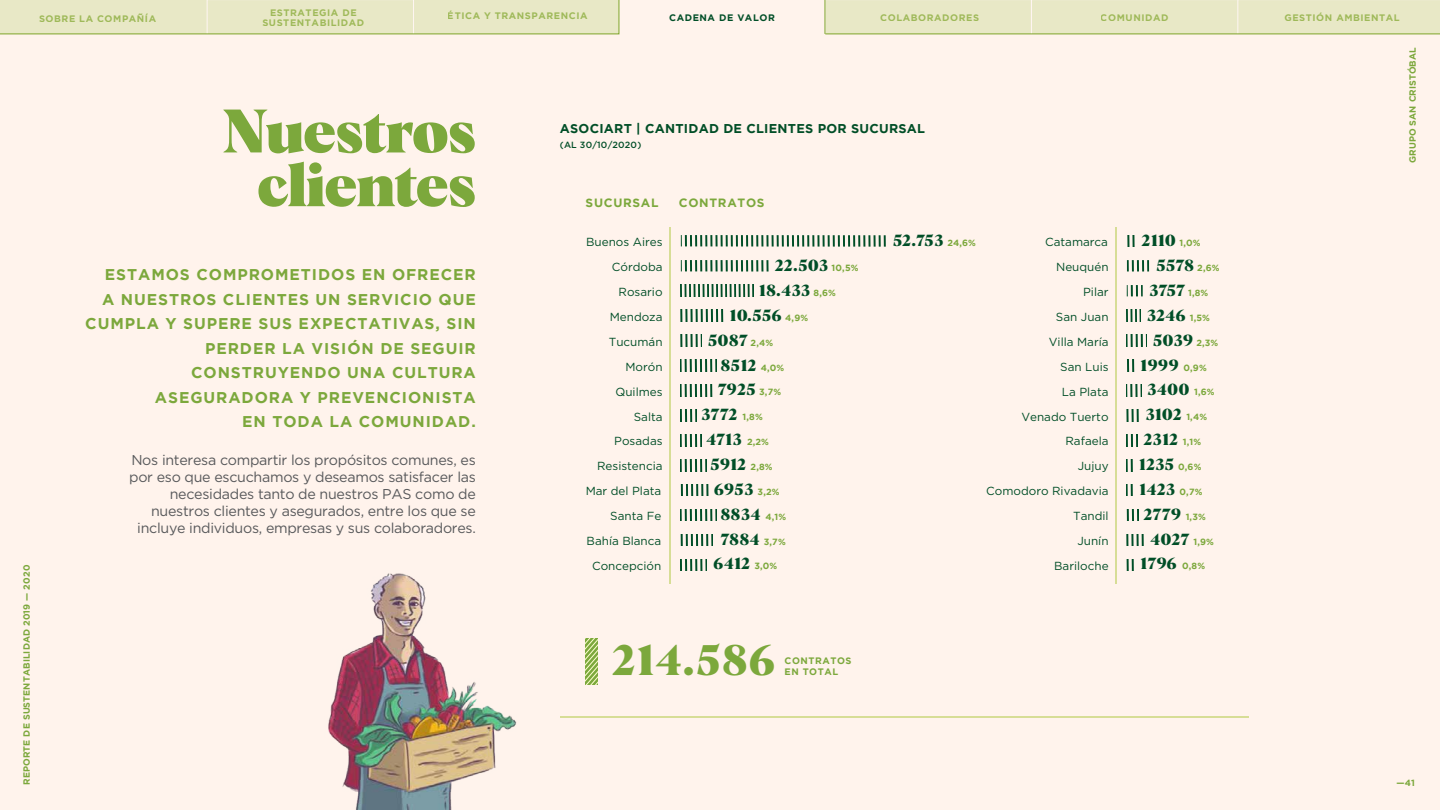
<style>
.page{position:relative;width:1440px;height:810px;background:#fff3ec}
.page>*{position:absolute;margin:0;border:0;box-sizing:border-box;transform-origin:0 0}
.t1{font:900 60px/53.7px "Albra";letter-spacing:-.01em;color:#7ca83c;text-align:center}
.t2{font:900 42.6px "Albra";letter-spacing:.04em;color:#7ca83c}
.t3{font:900 16.12px "Albra";letter-spacing:.04em;color:#004e27}
.t4{font:700 15.52px/24.6px "Gotham";letter-spacing:.06em;color:#7ca83c;text-align:right}
.t5{font:14.25px/17.2px "Gotham";letter-spacing:-.02em;color:#58595b;text-align:right}
.t6{font:700 12.75px "Gotham";letter-spacing:.02em;color:#004e27}
.t7{font:700 12px "Gotham";letter-spacing:.06em;color:#7ca83c}
.t8{font:11.7px/24.9px "Gotham";color:#004e27;text-align:right}
.t9{font:700 9.38px/9.8px "Gotham";letter-spacing:.06em;color:#7fa52a;text-align:center}
.t10{font:700 9.38px "Gotham";letter-spacing:.06em;color:#7ca83c}
.t11{font:700 9.38px "Gotham";letter-spacing:.06em;color:#004e27}
.t12{font:700 9px "Gotham";letter-spacing:.015em;color:#7ca83c}
.t13{font:500 9px "Gotham";letter-spacing:.02em;color:#004e27}
.s1{font-family:"Gotham";font-weight:700;font-size:9px;color:#7ca83c}
</style>
<div class="page">
<svg style="left:0;top:0;width:1440px;height:35px;background:#e9e8c8"></svg>
<svg style="left:586px;top:638px;width:12px;height:47px"></svg>
<hr style="left:669px;top:228px;width:2px;height:356px;background:#d7dd96">
<svg style="left:681px;top:260px;width:88px;height:12px"></svg>
<svg style="left:681px;top:235px;width:205px;height:12px"></svg>
<svg style="left:681px;top:285px;width:73px;height:12px"></svg>
<svg style="left:681px;top:310px;width:43px;height:11px"></svg>
<svg style="left:681px;top:335px;width:21px;height:11px"></svg>
<svg style="left:681px;top:360px;width:35px;height:11px"></svg>
<svg style="left:681px;top:385px;width:32px;height:11px"></svg>
<svg style="left:681px;top:410px;width:16px;height:11px"></svg>
<svg style="left:681px;top:435px;width:21px;height:11px"></svg>
<svg style="left:681px;top:459px;width:25px;height:12px"></svg>
<svg style="left:681px;top:484px;width:27px;height:12px"></svg>
<svg style="left:681px;top:509px;width:35px;height:12px"></svg>
<svg style="left:681px;top:534px;width:32px;height:12px"></svg>
<svg style="left:681px;top:559px;width:26px;height:12px"></svg>
<svg style="left:1127px;top:235px;width:8px;height:12px"></svg>
<hr style="left:1115px;top:228px;width:2px;height:356px;background:#d7dd96">
<svg style="left:1127px;top:285px;width:16px;height:11px"></svg>
<svg style="left:1127px;top:260px;width:22px;height:12px"></svg>
<svg style="left:1127px;top:310px;width:14px;height:11px"></svg>
<svg style="left:1127px;top:335px;width:20px;height:11px"></svg>
<svg style="left:1127px;top:360px;width:8px;height:11px"></svg>
<svg style="left:1127px;top:385px;width:14px;height:11px"></svg>
<svg style="left:1127px;top:410px;width:12px;height:11px"></svg>
<svg style="left:1127px;top:435px;width:10px;height:11px"></svg>
<svg style="left:1127px;top:459px;width:5px;height:12px"></svg>
<svg style="left:1127px;top:484px;width:6px;height:12px"></svg>
<svg style="left:1127px;top:509px;width:11px;height:12px"></svg>
<svg style="left:1127px;top:534px;width:17px;height:12px"></svg>
<svg style="left:1127px;top:559px;width:7px;height:12px"></svg>
<hr style="left:560px;top:716px;width:689px;height:2px;background:#d7dd96">
<img style="left:328px;top:573px;width:189px;height:237px">
<p class="t9" style="left:262px;top:8px;width:103px">ESTRATEGIA DE<br>SUSTENTABILIDAD</p>
<p class="t9" style="left:39px;top:13px;width:119px">SOBRE LA COMPAÑÍA</p>
<p class="t9" style="left:448px;top:11px;width:141px">ÉTICA Y TRANSPARENCIA</p>
<p class="t11" style="left:669px;top:12px;width:107px">CADENA DE VALOR</p>
<p class="t9" style="left:880px;top:12px;width:100px">COLABORADORES</p>
<p class="t9" style="left:1101px;top:12px;width:69px">COMUNIDAD</p>
<p class="t9" style="left:1284px;top:12px;width:117px">GESTIÓN AMBIENTAL</p>
<h1 class="t1" style="left:223px;top:102px;width:255px">Nuestros clientes</h1>
<p class="t6" style="left:560px;top:121px;width:367px">ASOCIART | CANTIDAD DE CLIENTES POR SUCURSAL</p>
<p class="t13" style="left:560px;top:139px;width:83px">(AL 30/10/2020)</p>
<p class="t7" style="left:586px;top:195px;width:74px">SUCURSAL</p>
<p class="t7" style="left:679px;top:195px;width:87px">CONTRATOS</p>
<p class="t12" style="left:1407px;top:163px;width:117px;rotate:-90deg">GRUPO SAN CRISTÓBAL</p>
<p class="t12" style="left:21px;top:785px;width:222px;rotate:-90deg">REPORTE DE SUSTENTABILIDAD 2019 — 2020</p>
<p class="t4" style="left:85px;top:262px;width:392px">ESTAMOS COMPROMETIDOS EN OFRECER<br>A NUESTROS CLIENTES UN SERVICIO QUE<br>CUMPLA Y SUPERE SUS EXPECTATIVAS, SIN<br>PERDER LA VISIÓN DE SEGUIR<br>CONSTRUYENDO UNA CULTURA<br>ASEGURADORA Y PREVENCIONISTA<br>EN TODA LA COMUNIDAD.</p>
<p class="t5" style="left:129px;top:451px;width:348px">Nos interesa compartir los propósitos comunes, es por eso que escuchamos y deseamos satisfacer las necesidades tanto de nuestros PAS como de nuestros clientes y asegurados, entre los que se incluye individuos, empresas y sus colaboradores.</p>
<p class="t8" style="left:586px;top:229px;width:78px">Buenos Aires<br>Córdoba<br>Rosario<br>Mendoza<br>Tucumán<br>Morón<br>Quilmes<br>Salta<br>Posadas<br>Resistencia<br>Mar del Plata<br>Santa Fe<br>Bahía Blanca<br>Concepción</p>
<p class="t3" style="left:775px;top:254px;width:85px">22.503 <span class="s1">10,5%</span></p>
<p class="t3" style="left:759px;top:278px;width:78px">18.433 <span class="s1">8,6%</span></p>
<p class="t3" style="left:730px;top:303px;width:80px">10.556 <span class="s1">4,9%</span></p>
<p class="t3" style="left:708px;top:328px;width:66px">5087 <span class="s1">2,4%</span></p>
<p class="t3" style="left:721px;top:353px;width:65px">8512 <span class="s1">4,0%</span></p>
<p class="t3" style="left:718px;top:378px;width:65px">7925 <span class="s1">3,7%</span></p>
<p class="t3" style="left:702px;top:403px;width:63px">3772 <span class="s1">1,8%</span></p>
<p class="t3" style="left:706px;top:428px;width:64px">4713 <span class="s1">2,2%</span></p>
<p class="t3" style="left:711px;top:453px;width:64px">5912 <span class="s1">2,8%</span></p>
<p class="t3" style="left:714px;top:477px;width:67px">6953 <span class="s1">3,2%</span></p>
<p class="t3" style="left:721px;top:502px;width:67px">8834 <span class="s1">4,1%</span></p>
<p class="t3" style="left:721px;top:527px;width:66px">7884 <span class="s1">3,7%</span></p>
<p class="t3" style="left:713px;top:552px;width:65px">6412 <span class="s1">3,0%</span></p>
<h2 class="t2" style="left:613px;top:629px;width:164px">214.586</h2>
<p class="t10" style="left:785px;top:655px;width:68px">CONTRATOS</p>
<p class="t10" style="left:785px;top:666px;width:55px">EN TOTAL</p>
<p class="t3" style="left:893px;top:229px;width:85px">52.753 <span class="s1">24,6%</span></p>
<p class="t8" style="left:986px;top:229px;width:124px">Catamarca<br>Neuquén<br>Pilar<br>San Juan<br>Villa María<br>San Luis<br>La Plata<br>Venado Tuerto<br>Rafaela<br>Jujuy<br>Comodoro Rivadavia<br>Tandil<br>Junín<br>Bariloche</p>
<p class="t3" style="left:1142px;top:229px;width:60px">2110 <span class="s1">1,0%</span></p>
<p class="t3" style="left:1157px;top:254px;width:65px">5578 <span class="s1">2,6%</span></p>
<p class="t3" style="left:1149px;top:278px;width:60px">3757 <span class="s1">1,8%</span></p>
<p class="t3" style="left:1147px;top:303px;width:64px">3246 <span class="s1">1,5%</span></p>
<p class="t3" style="left:1153px;top:328px;width:67px">5039 <span class="s1">2,3%</span></p>
<p class="t3" style="left:1141px;top:353px;width:68px">1999 <span class="s1">0,9%</span></p>
<p class="t3" style="left:1148px;top:378px;width:69px">3400 <span class="s1">1,6%</span></p>
<p class="t3" style="left:1146px;top:403px;width:63px">3102 <span class="s1">1,4%</span></p>
<p class="t3" style="left:1144px;top:428px;width:59px">2312 <span class="s1">1,1%</span></p>
<p class="t3" style="left:1139px;top:453px;width:64px">1235 <span class="s1">0,6%</span></p>
<p class="t3" style="left:1140px;top:477px;width:64px">1423 <span class="s1">0,7%</span></p>
<p class="t3" style="left:1144px;top:502px;width:64px">2779 <span class="s1">1,3%</span></p>
<p class="t3" style="left:1150px;top:527px;width:65px">4027 <span class="s1">1,9%</span></p>
<p class="t3" style="left:1141px;top:552px;width:66px">1796 <span class="s1">0,8%</span></p>
<p class="t12" style="left:1397px;top:778px;width:20px">—41</p>
</div>
